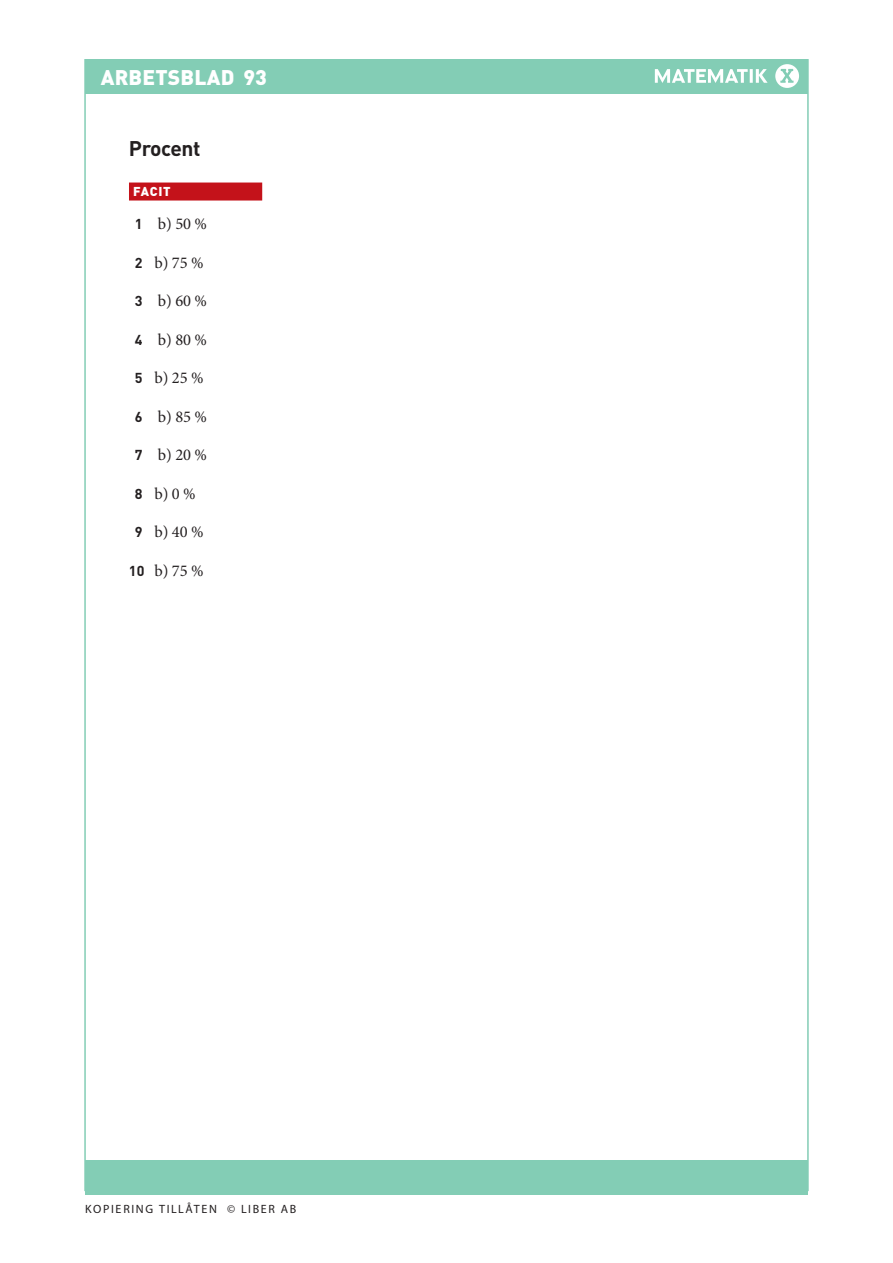
<style>
.page{position:relative;width:893px;height:1263px;background:#fff}
.page>*{position:absolute;margin:0;border:0;box-sizing:border-box;transform-origin:0 0}
.Antal_ratt{font:900 21px "DIN Pro";letter-spacing:.01em;color:#fff}
.R_OH{font:700 21px "DIN Pro";letter-spacing:-.02em;color:#231f20}
.Uppgift_luft_över_li{font:16.5px "Minion Pro";color:#231f20}
.R_Facit_2{font:900 12.75px "DIN Pro";letter-spacing:.055em;color:#fff}
.t1{font:500 12px "Orgon Slab";letter-spacing:.14em;color:#231f20}
.s1{font-family:"DIN Pro";font-weight:700;font-size:14.25px}
</style>
<div class="page">
<div style="left:85px;top:59px;width:723px;height:34px;background:#83cdb5"></div>
<div style="left:85px;top:1160px;width:723px;height:34px;background:#83cdb5"></div>
<div style="left:775px;top:64px;width:24px;height:24px;background:#fff;border-radius:50%"></div>
<svg style="left:780px;top:69px;width:13px;height:14px"></svg>
<svg style="left:655px;top:69px;width:113px;height:14px"></svg>
<div style="left:129px;top:183px;width:133px;height:18px;background:#c4121a"></div>
<p class="Antal_ratt" style="left:101px;top:63px;width:168px">ARBETSBLAD 93</p>
<p class="R_OH" style="left:129px;top:134px;width:73px">Procent</p>
<p class="R_Facit_2" style="left:133px;top:183px;width:39px">FACIT</p>
<p class="Uppgift_luft_över_li" style="left:135px;top:213px;width:74px"><span class="s1">1</span> b) 50 %</p>
<p class="Uppgift_luft_över_li" style="left:135px;top:251px;width:70px"><span class="s1">2</span> b) 75 %</p>
<p class="Uppgift_luft_över_li" style="left:135px;top:290px;width:74px"><span class="s1">3</span> b) 60 %</p>
<p class="Uppgift_luft_över_li" style="left:135px;top:328px;width:74px"><span class="s1">4</span> b) 80 %</p>
<p class="Uppgift_luft_över_li" style="left:135px;top:367px;width:70px"><span class="s1">5</span> b) 25 %</p>
<p class="Uppgift_luft_över_li" style="left:135px;top:405px;width:74px"><span class="s1">6</span> b) 85 %</p>
<p class="Uppgift_luft_över_li" style="left:135px;top:444px;width:74px"><span class="s1">7</span> b) 20 %</p>
<p class="Uppgift_luft_över_li" style="left:135px;top:482px;width:62px"><span class="s1">8</span> b) 0 %</p>
<p class="Uppgift_luft_över_li" style="left:135px;top:521px;width:70px"><span class="s1">9</span> b) 40 %</p>
<p class="Uppgift_luft_över_li" style="left:129px;top:559px;width:76px"><span class="s1">10</span> b) 75 %</p>
<p class="t1" style="left:85px;top:1201px;width:213px">KOPIERING TILLÅTEN © LIBER AB</p>
</div>
